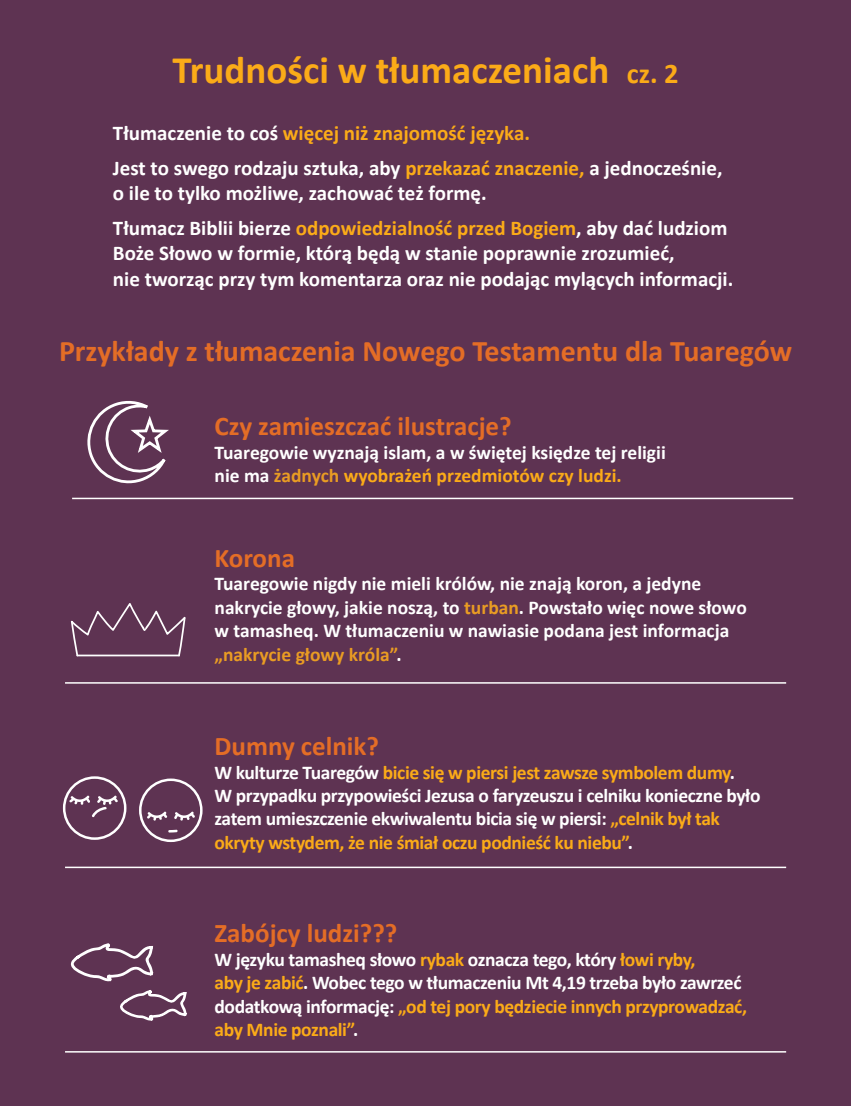
<style>
.page{position:relative;width:851px;height:1106px;background:#fff}
.page>*{position:absolute;margin:0;border:0;box-sizing:border-box;transform-origin:0 0}
.t1{font:700 39px "Calibri";color:#fbab18}
.t2{font:700 30px "Calibri";color:#e46d26}
.t3{font:700 27px "Calibri";color:#e46d26}
.t4{font:700 21px/35.2px "Calibri";color:#fff}
.t5{font:700 19.5px/23.4px "Calibri";letter-spacing:-.02em;color:#fff}
.t6{font:700 19.5px/23.4px "Calibri";color:#fff}
.s1{font-size:28.5px}
.s2{color:#fbab18}
.s3{color:#e99c23}
</style>
<div class="page">
<div style="left:0;top:0;width:850px;height:1106px;background:#5e3352"></div>
<hr style="left:72px;top:497px;width:721px;height:2px;background:#fff">
<hr style="left:65px;top:866px;width:721px;height:2px;background:#fff">
<hr style="left:65px;top:682px;width:721px;height:1px;background:#fff">
<hr style="left:65px;top:1051px;width:721px;height:1px;background:#fff">
<svg style="left:71px;top:603px;width:115px;height:54px"></svg>
<svg style="left:71px;top:943px;width:116px;height:78px"></svg>
<svg style="left:62px;top:776px;width:141px;height:67px"></svg>
<svg style="left:87px;top:401px;width:82px;height:83px"></svg>
<h1 class="t1" style="left:172px;top:43px;width:507px">Trudności w tłumaczeniach <span class="s1">cz. 2</span></h1>
<p class="t4" style="left:113px;top:115px;width:611px">Tłumaczenie to coś <span class="s2">więcej niż znajomość języka.<br></span>Jest to swego rodzaju sztuka, aby <span class="s2">przekazać znaczenie,</span> a jednocześnie,</p>
<p class="t4" style="left:113px;top:175px;width:616px">o ile to tylko możliwe, zachować też formę.<br>Tłumacz Biblii bierze <span class="s2">odpowiedzialność przed Bogiem</span>, aby dać ludziom</p>
<p class="t4" style="left:113px;top:240px;width:621px;line-height:25.2px">Boże Słowo w formie, którą będą w stanie poprawnie zrozumieć,<br>nie tworząc przy tym komentarza oraz nie podając mylących informacji.</p>
<h2 class="t2" style="left:59px;top:330px;width:734px">Przykłady z tłumaczenia Nowego Testamentu dla Tuaregów</h2>
<h3 class="t3" style="left:214px;top:407px;width:299px">Czy zamieszczać ilustracje?</h3>
<p class="t6" style="left:214px;top:440px;width:452px">Tuaregowie wyznają islam, a w świętej księdze tej religii nie ma <span class="s3">żadnych</span> <span class="s2">wyobrażeń przedmiotów czy ludzi.</span></p>
<h3 class="t3" style="left:214px;top:539px;width:82px">Korona</h3>
<p class="t6" style="left:214px;top:572px;width:533px">Tuaregowie nigdy nie mieli królów, nie znają koron, a jedyne nakrycie głowy, jakie noszą, to <span class="s3">turban</span>. Powstało więc nowe słowo w tamasheq. W tłumaczeniu w nawiasie podana jest informacja <span class="s3">„nakrycie głowy króla”</span>.</p>
<h3 class="t3" style="left:214px;top:727px;width:166px">Dumny celnik?</h3>
<p class="t5" style="left:214px;top:760px;width:547px">W kulturze Tuaregów <span class="s2">bicie się w piersi jest zawsze symbolem dumy</span>.<br>W przypadku przypowieści Jezusa o faryzeuszu i celniku konieczne było zatem umieszczenie ekwiwalentu bicia się w piersi: <span class="s2">„celnik był tak okryty wstydem, że nie śmiał oczu podnieść ku niebu”</span>.</p>
<h3 class="t3" style="left:214px;top:914px;width:184px">Zabójcy ludzi???</h3>
<p class="t5" style="left:214px;top:947px;width:534px">W języku tamasheq słowo <span class="s2">rybak</span> oznacza tego, który <span class="s2">łowi ryby,<br>aby je zabić</span>. Wobec tego w tłumaczeniu Mt 4,19 trzeba było zawrzeć dodatkową informację: <span class="s2">„od tej pory będziecie innych przyprowadzać, aby Mnie poznali”</span>.</p>
</div>
